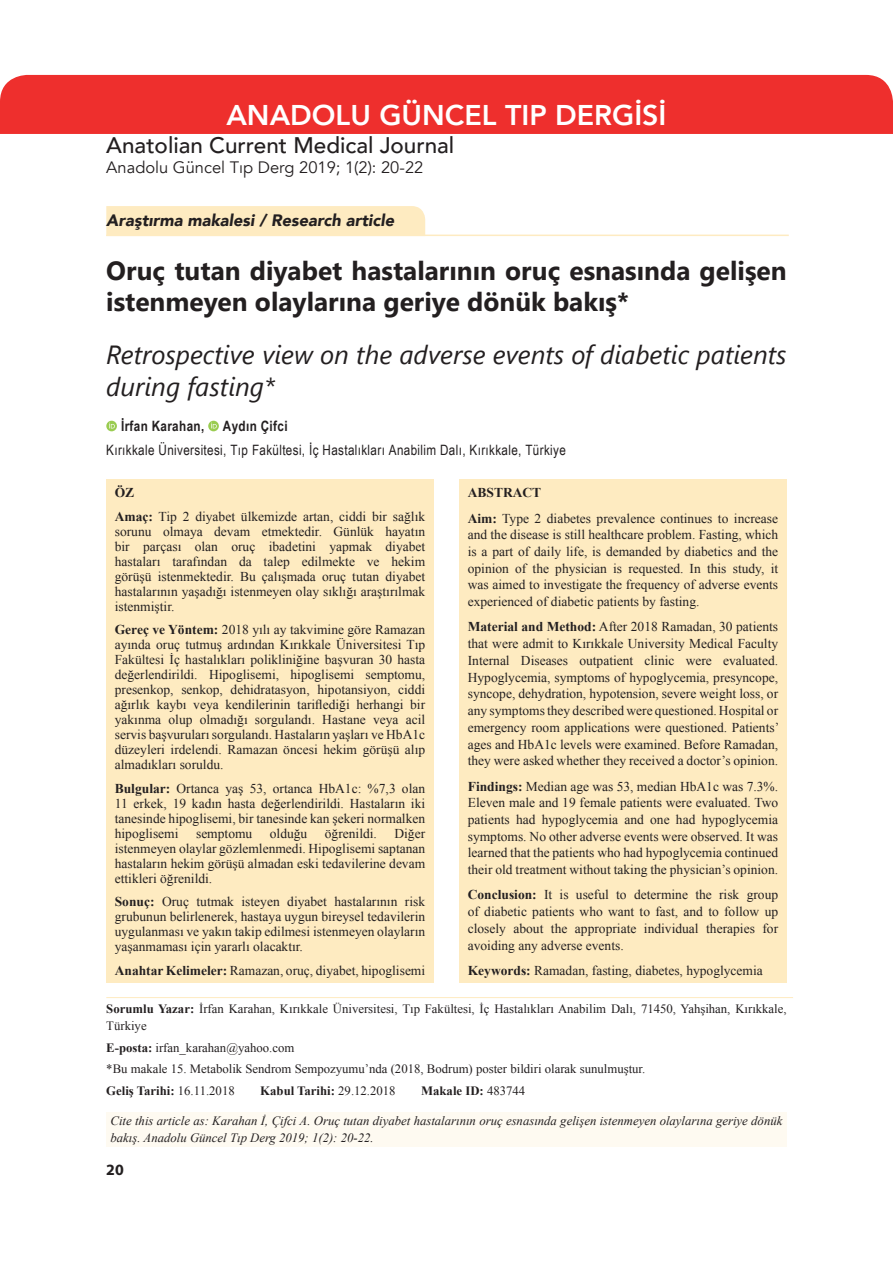
<style>
.page{position:relative;width:893px;height:1263px;background:#fff}
.page>*{position:absolute;margin:0;border:0;box-sizing:border-box;transform-origin:0 0}
.t1{font:800 28.5px "Avenir";color:#fff}
.t2{font:700 26.25px/31.5px "Segoe UI";color:#231f20}
.t3{font:italic 26.25px/31.5px "Segoe UI";color:#231f20}
.t4{font:500 22.5px "Avenir";color:#231f20}
.t5{font:16.5px "Avenir";color:#231f20}
.t6{font:italic 900 16.5px "Avenir";color:#231f20}
.t7{font:700 15.75px "Branding Sans";color:#231f20}
.t8{font:14.25px "Arial Narrow";letter-spacing:.025em;color:#231f20}
.t9{font:700 14.25px "Arial Narrow";letter-spacing:.025em;color:#231f20}
.t10{font:13.5px/15px "Times New Roman";color:#231f20;text-align:justify}
.t11{font:12.75px/21.5px "Times New Roman";color:#231f20}
.t12{font:italic 12.75px/17.2px "Times New Roman";color:#231f20}
.t13{font:700 12.75px "Times New Roman";color:#231f20}
.s1{font-weight:700}
.s2{font-weight:400}
</style>
<div class="page">
<svg style="left:106px;top:421px;width:11px;height:10px"></svg>
<svg style="left:109px;top:423px;width:6px;height:5px"></svg>
<svg style="left:208px;top:421px;width:11px;height:10px"></svg>
<svg style="left:211px;top:423px;width:6px;height:5px"></svg>
<div style="left:106px;top:479px;width:328px;height:504px;background:#feebc1"></div>
<div style="left:459px;top:479px;width:328px;height:504px;background:#feebc1"></div>
<hr style="left:106px;top:235px;width:683px;height:1px;background:#feebc1">
<div style="left:106px;top:206px;width:319px;height:29px;background:#feebc1"></div>
<div style="left:0;top:75px;width:893px;height:59px;background:#ee2f2d"></div>
<hr style="left:106px;top:997px;width:687px;height:1px;background:#feebc1">
<div style="left:106px;top:1112px;width:681px;height:34px;background:#fefaf1"></div>
<h1 class="t1" style="left:226px;top:93px;width:442px">ANADOLU GÜNCEL TIP DERGİSİ</h1>
<h3 class="t4" style="left:106px;top:125px;width:350px">Anatolian Current Medical Journal</h3>
<p class="t5" style="left:106px;top:157px;width:319px">Anadolu Güncel Tıp Derg 2019; 1(2): 20-22</p>
<p class="t6" style="left:106px;top:207px;width:289px">Araştırma makalesi / Research article</p>
<h2 class="t2" style="left:106px;top:253px;width:682px">Oruç tutan diyabet hastalarının oruç esnasında gelişen istenmeyen olaylarına geriye dönük bakış*</h2>
<h2 class="t3" style="left:106px;top:338px;width:682px">Retrospective view on the adverse events of diabetic patients during fasting*</h2>
<p class="t9" style="left:121px;top:415px;width:85px">İrfan Karahan,</p>
<p class="t9" style="left:223px;top:415px;width:66px">Aydın Çifci</p>
<p class="t8" style="left:106px;top:439px;width:461px">Kırıkkale Üniversitesi, Tıp Fakültesi, İç Hastalıkları Anabilim Dalı, Kırıkkale, Türkiye</p>
<p class="t10" style="left:115px;top:481px;width:312px;line-height:23.5px"><span class="s1">ÖZ<br>Amaç:</span> Tip 2 diyabet ülkemizde artan, ciddi bir sağlık</p>
<p class="t10" style="left:115px;top:524px;width:312px">sorunu olmaya devam etmektedir. Günlük hayatın bir parçası olan oruç ibadetini yapmak diyabet hastaları tarafından da talep edilmekte ve hekim görüşü istenmektedir. Bu çalışmada oruç tutan diyabet hastalarının yaşadığı istenmeyen olay sıklığı araştırılmak istenmiştir.</p>
<p class="t10" style="left:115px;top:622px;width:312px"><span class="s1">Gereç ve Yöntem:</span> 2018 yılı ay takvimine göre Ramazan ayında oruç tutmuş ardından Kırıkkale Üniversitesi Tıp Fakültesi İç hastalıkları polikliniğine başvuran 30 hasta değerlendirildi. Hipoglisemi, hipoglisemi semptomu, presenkop, senkop, dehidratasyon, hipotansiyon, ciddi ağırlık kaybı veya kendilerinin tariflediği herhangi bir yakınma olup olmadığı sorgulandı. Hastane veya acil servis başvuruları sorgulandı. Hastaların yaşları ve HbA1c düzeyleri irdelendi. Ramazan öncesi hekim görüşü alıp almadıkları soruldu.</p>
<p class="t10" style="left:115px;top:781px;width:312px"><span class="s1">Bulgular:</span> Ortanca yaş 53, ortanca HbA1c: %7,3 olan 11 erkek, 19 kadın hasta değerlendirildi. Hastaların iki tanesinde hipoglisemi, bir tanesinde kan şekeri normalken hipoglisemi</p>
<p class="t10" style="left:468px;top:480px;width:312px;line-height:25.2px"><span class="s1">ABSTRACT<br>Aim:</span> Type 2 diabetes prevalence continues to increase</p>
<p class="t10" style="left:468px;top:526px;width:312px;line-height:16.8px">and the disease is still healthcare problem. Fasting, which is a part of daily life, is demanded by diabetics and the opinion of the physician is requested. In this study, it was aimed to investigate the frequency of adverse events experienced of diabetic patients by fasting.</p>
<p class="t10" style="left:468px;top:618px;width:313px;line-height:16.8px"><span class="s1">Material and Method:</span> After 2018 Ramadan, 30 patients that were admit to Kırıkkale University Medical Faculty Internal Diseases outpatient clinic were evaluated.<br>Hypoglycemia, symptoms of hypoglycemia, presyncope, syncope, dehydration, hypotension, severe weight loss, or any symptoms they described were questioned. Hospital or emergency room applications were questioned. Patients’ ages and HbA1c levels were examined. Before Ramadan, they were asked whether they received a doctor’s opinion.</p>
<p class="t10" style="left:468px;top:777px;width:312px;line-height:16.8px"><span class="s1">Findings:</span> Median age was 53, median HbA1c was 7.3%.<br>Eleven male and 19 female patients were evaluated. Two patients had hypoglycemia and one had hypoglycemia symptoms. No other adverse events were observed. It was learned that the patients who had hypoglycemia continued their old treatment without taking the physician’s opinion.</p>
<p class="t10" style="left:468px;top:886px;width:312px;line-height:16.8px"><span class="s1">Conclusion:</span> It is useful to determine the risk group of diabetic patients who want to fast, and to follow up closely about the appropriate individual therapies for avoiding any adverse events.</p>
<p class="t10" style="left:468px;top:962px;width:297px"><span class="s1">Keywords:</span> Ramadan, fasting, diabetes, hypoglycemia</p>
<p class="t11" style="left:106px;top:1000px;width:682px;line-height:17.2px"><span class="s1">Sorumlu Yazar:</span> İrfan Karahan, Kırıkkale Üniversitesi, Tıp Fakültesi, İç Hastalıkları Anabilim Dalı, 71450, Yahşihan, Kırıkkale,<br>Türkiye</p>
<p class="t11" style="left:106px;top:1036px;width:540px"><span class="s1">E-posta:</span> irfan_karahan@yahoo.com<br>*Bu makale 15. Metabolik Sendrom Sempozyumu’nda (2018, Bodrum) poster bildiri olarak sunulmuştur.<br><span class="s1">Geliş Tarihi:</span> 16.11.2018</p>
<p class="t10" style="left:115px;top:826px;width:312px;text-indent:280px">Diğer istenmeyen olaylar gözlemlenmedi. Hipoglisemi saptanan hastaların hekim görüşü almadan eski tedavilerine devam ettikleri öğrenildi.</p>
<p class="t10" style="left:115px;top:894px;width:312px"><span class="s1">Sonuç:</span> Oruç tutmak isteyen diyabet hastalarının risk grubunun belirlenerek, hastaya uygun bireysel tedavilerin uygulanması ve yakın takip edilmesi istenmeyen olayların yaşanmaması için yararlı olacaktır.</p>
<p class="t10" style="left:115px;top:963px;width:312px"><span class="s1">Anahtar Kelimeler:</span> Ramazan, oruç, diyabet, hipoglisemi</p>
<p class="t10" style="left:196px;top:826px;width:58px">semptomu</p>
<p class="t10" style="left:270px;top:826px;width:39px">olduğu</p>
<p class="t10" style="left:325px;top:826px;width:54px">öğrenildi.</p>
<p class="t13" style="left:260px;top:1082px;width:137px">Kabul Tarihi: <span class="s2">29.12.2018</span></p>
<p class="t13" style="left:421px;top:1082px;width:106px">Makale ID: <span class="s2">483744</span></p>
<p class="t12" style="left:111px;top:1112px;width:673px">Cite this article as: Karahan İ, Çifci A. Oruç tutan diyabet hastalarının oruç esnasında gelişen istenmeyen olaylarına geriye dönük bakış. Anadolu Güncel Tıp Derg 2019; 1(2): 20-22.</p>
<p class="t7" style="left:106px;top:1162px;width:19px">20</p>
</div>
